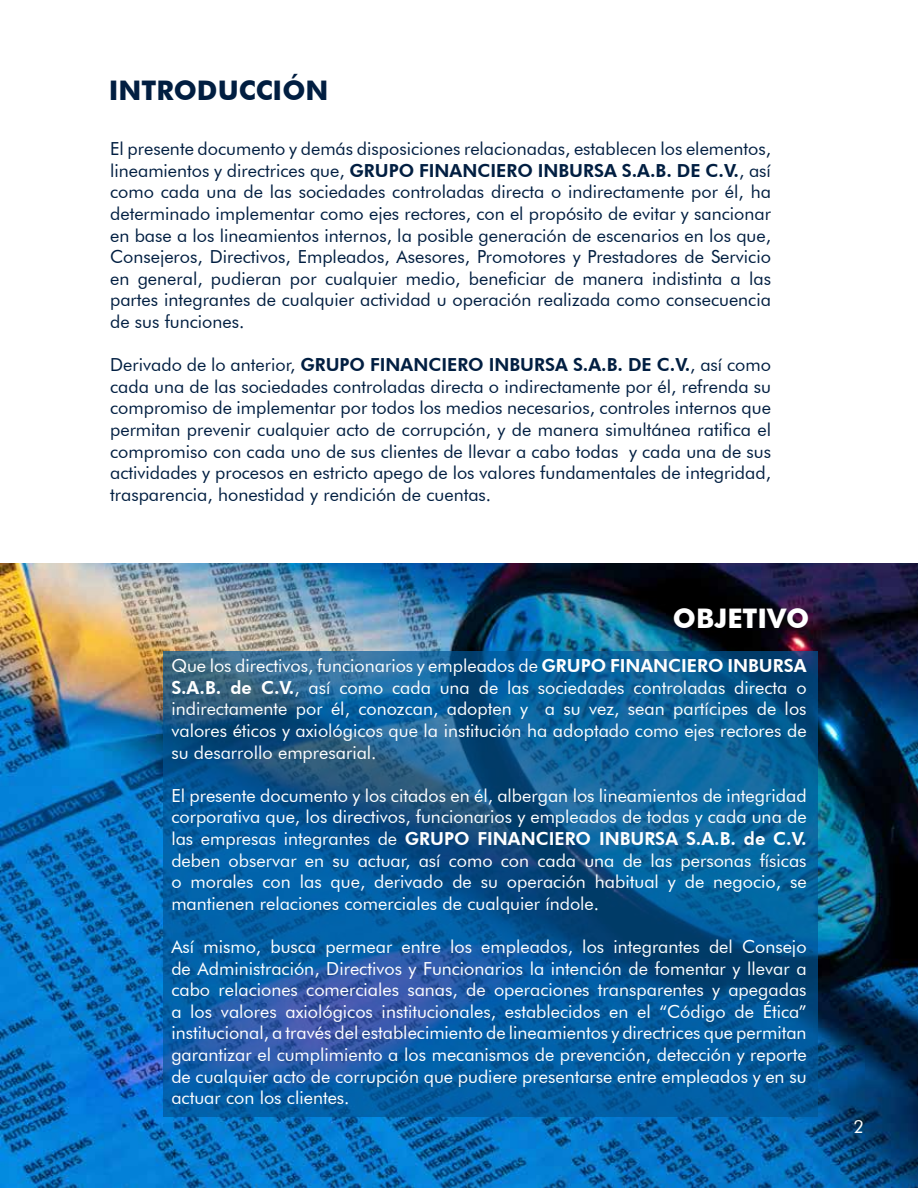
<style>
.page{position:relative;width:918px;height:1188px;background:#fff}
.page>*{position:absolute;margin:0;border:0;box-sizing:border-box;transform-origin:0 0}
.t1{font:700 27px "Futura BT";color:#011e41}
.t2{font:700 27px "Futura BT";color:#fff}
.t3{font:18px/21.6px "Futura BT";color:#fff;text-align:justify}
.t4{font:18px/21.6px "Futura BT";color:#011e41;text-align:justify}
.s1{font-weight:800}
</style>
<div class="page">
<img style="left:0;top:563px;width:918px;height:625px">
<svg style="left:163px;top:651px;width:655px;height:465px;background:#0c5996"></svg>
<h1 class="t1" style="left:109px;top:74px;width:221px">INTRODUCCIÓN</h1>
<p class="t4" style="left:110px;top:138px;width:662px">El presente documento y demás disposiciones relacionadas, establecen los elementos, lineamientos y directrices que, <span class="s1">GRUPO FINANCIERO INBURSA S.A.B. DE C.V.</span>, así como cada una de las sociedades controladas directa o indirectamente por él, ha determinado implementar como ejes rectores, con el propósito de evitar y sancionar en base a los lineamientos internos, la posible generación de escenarios en los que, Consejeros, Directivos, Empleados, Asesores, Promotores y Prestadores de Servicio en general, pudieran por cualquier medio, beneficiar de manera indistinta a las partes integrantes de cualquier actividad u operación realizada como consecuencia de sus funciones.</p>
<p class="t4" style="left:110px;top:354px;width:662px">Derivado de lo anterior, <span class="s1">GRUPO FINANCIERO INBURSA S.A.B. DE C.V.</span>, así como cada una de las sociedades controladas directa o indirectamente por él, refrenda su compromiso de implementar por todos los medios necesarios, controles internos que permitan prevenir cualquier acto de corrupción, y de manera simultánea ratifica el compromiso con cada uno de sus clientes de llevar a cabo todas y cada una de sus actividades y procesos en estricto apego de los valores fundamentales de integridad, trasparencia, honestidad y rendición de cuentas.</p>
<h1 class="t2" style="left:673px;top:602px;width:138px">OBJETIVO</h1>
<p class="t3" style="left:171px;top:655px;width:637px">Que los directivos, funcionarios y empleados de <span class="s1">GRUPO FINANCIERO INBURSA S.A.B. de C.V.</span>, así como cada una de las sociedades controladas directa o indirectamente por él, conozcan, adopten y a su vez, sean partícipes de los valores éticos y axiológicos que la institución ha adoptado como ejes rectores de su desarrollo empresarial.</p>
<p class="t3" style="left:171px;top:785px;width:637px">El presente documento y los citados en él, albergan los lineamientos de integridad corporativa que, los directivos, funcionarios y empleados de todas y cada una de las empresas integrantes de <span class="s1">GRUPO FINANCIERO INBURSA S.A.B. de C.V. </span>deben observar en su actuar, así como con cada una de las personas físicas o morales con las que, derivado de su operación habitual y de negocio, se mantienen relaciones comerciales de cualquier índole.</p>
<p class="t3" style="left:171px;top:936px;width:637px">Así mismo, busca permear entre los empleados, los integrantes del Consejo de Administración, Directivos y Funcionarios la intención de fomentar y llevar a cabo relaciones comerciales sanas, de operaciones transparentes y apegadas a los valores axiológicos institucionales, establecidos en el “Código de Ética” institucional, a través del establecimiento de lineamientos y directrices que permitan garantizar el cumplimiento a los mecanismos de prevención, detección y reporte de cualquier acto de corrupción que pudiere presentarse entre empleados y en su actuar con los clientes.</p>
<p class="t3" style="left:853px;top:1116px;width:12px">2</p>
</div>
